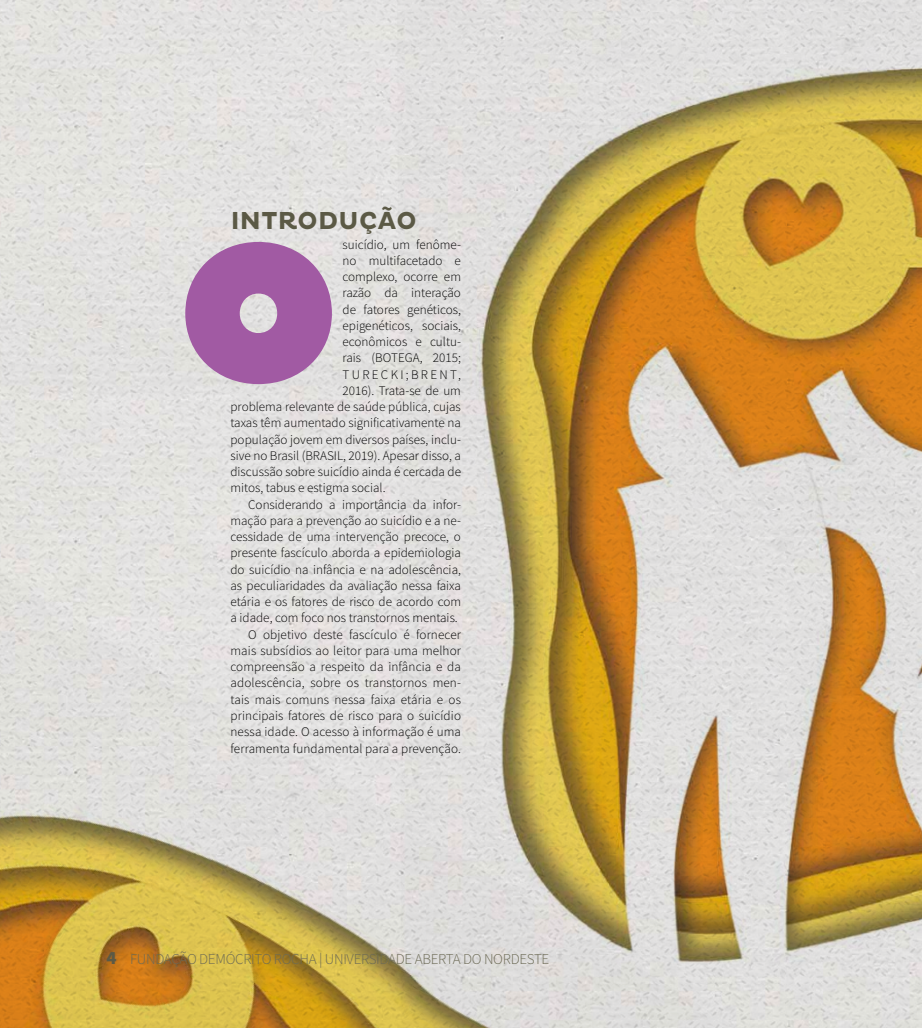
<style>
.page{position:relative;width:922px;height:1028px;background:#fff}
.page>*{position:absolute;margin:0;border:0;box-sizing:border-box;transform-origin:0 0}
.t1{font:700 25px "Pluto";letter-spacing:.015em;color:#5b5945}
.t2{font:300 15px "Source Sans Pro";letter-spacing:-.02em;color:#6c6a55}
.t3{font:300 13.12px "Source Sans Pro";color:#000}
.t4{font:300 13.12px "Source Sans Pro";letter-spacing:.175em;color:#000}
.s1{font-weight:900;font-size:18.75px;color:#5b5945}
</style>
<div class="page">
<img style="left:0;top:0;width:921px;height:1028px">
<svg style="left:185px;top:242px;width:147px;height:142px;background:#b17db2"></svg>
<h1 class="t1" style="left:230px;top:206px;width:187px">INTRODUÇÃO</h1>
<p class="t3" style="left:342px;top:236px;width:120px">suicídio, um fenôme-</p>
<p class="t3" style="left:342px;top:252px;width:120px">no multifacetado e</p>
<p class="t3" style="left:342px;top:269px;width:120px">complexo, ocorre em</p>
<p class="t3" style="left:342px;top:285px;width:120px">razão da interação</p>
<p class="t3" style="left:342px;top:301px;width:120px">de fatores genéticos,</p>
<p class="t3" style="left:342px;top:317px;width:120px">epigenéticos, sociais,</p>
<p class="t3" style="left:342px;top:334px;width:120px">econômicos e cultu-</p>
<p class="t3" style="left:342px;top:350px;width:120px">rais (BOTEGA, 2015;</p>
<p class="t4" style="left:342px;top:366px;width:120px">TURECKI;BRENT,</p>
<p class="t3" style="left:342px;top:382px;width:120px">2016). Trata-se de um</p>
<p class="t3" style="left:230px;top:399px;width:232px">problema relevante de saúde pública, cujas</p>
<p class="t3" style="left:230px;top:415px;width:232px">taxas têm aumentado significativamente na</p>
<p class="t3" style="left:230px;top:431px;width:232px">população jovem em diversos países, inclu-</p>
<p class="t3" style="left:230px;top:447px;width:232px">sive no Brasil (BRASIL, 2019). Apesar disso, a</p>
<p class="t3" style="left:230px;top:464px;width:232px">discussão sobre suicídio ainda é cercada de</p>
<p class="t3" style="left:230px;top:480px;width:156px">mitos, tabus e estigma social.</p>
<p class="t3" style="left:248px;top:496px;width:214px">Considerando a importância da infor-</p>
<p class="t3" style="left:230px;top:512px;width:232px">mação para a prevenção ao suicídio e a ne-</p>
<p class="t3" style="left:230px;top:529px;width:232px">cessidade de uma intervenção precoce, o</p>
<p class="t3" style="left:230px;top:545px;width:232px">presente fascículo aborda a epidemiologia</p>
<p class="t3" style="left:230px;top:561px;width:232px">do suicídio na infância e na adolescência,</p>
<p class="t3" style="left:230px;top:577px;width:232px">as peculiaridades da avaliação nessa faixa</p>
<p class="t3" style="left:230px;top:594px;width:232px">etária e os fatores de risco de acordo com</p>
<p class="t3" style="left:230px;top:610px;width:229px">a idade, com foco nos transtornos mentais.</p>
<p class="t3" style="left:248px;top:626px;width:214px">O objetivo deste fascículo é fornecer</p>
<p class="t3" style="left:230px;top:642px;width:232px">mais subsídios ao leitor para uma melhor</p>
<p class="t3" style="left:230px;top:659px;width:232px">compreensão a respeito da infância e da</p>
<p class="t3" style="left:230px;top:675px;width:232px">adolescência, sobre os transtornos men-</p>
<p class="t3" style="left:230px;top:691px;width:232px">tais mais comuns nessa faixa etária e os</p>
<p class="t3" style="left:230px;top:707px;width:232px">principais fatores de risco para o suicídio</p>
<p class="t3" style="left:230px;top:724px;width:232px">nessa idade. O acesso à informação é uma</p>
<p class="t3" style="left:230px;top:740px;width:232px">ferramenta fundamental para a prevenção.</p>
<p class="t2" style="left:106px;top:950px;width:444px"><span class="s1">4</span> FUNDAÇÃO DEMÓCRITO ROCHA | UNIVERSIDADE ABERTA DO NORDESTE</p>
</div>
